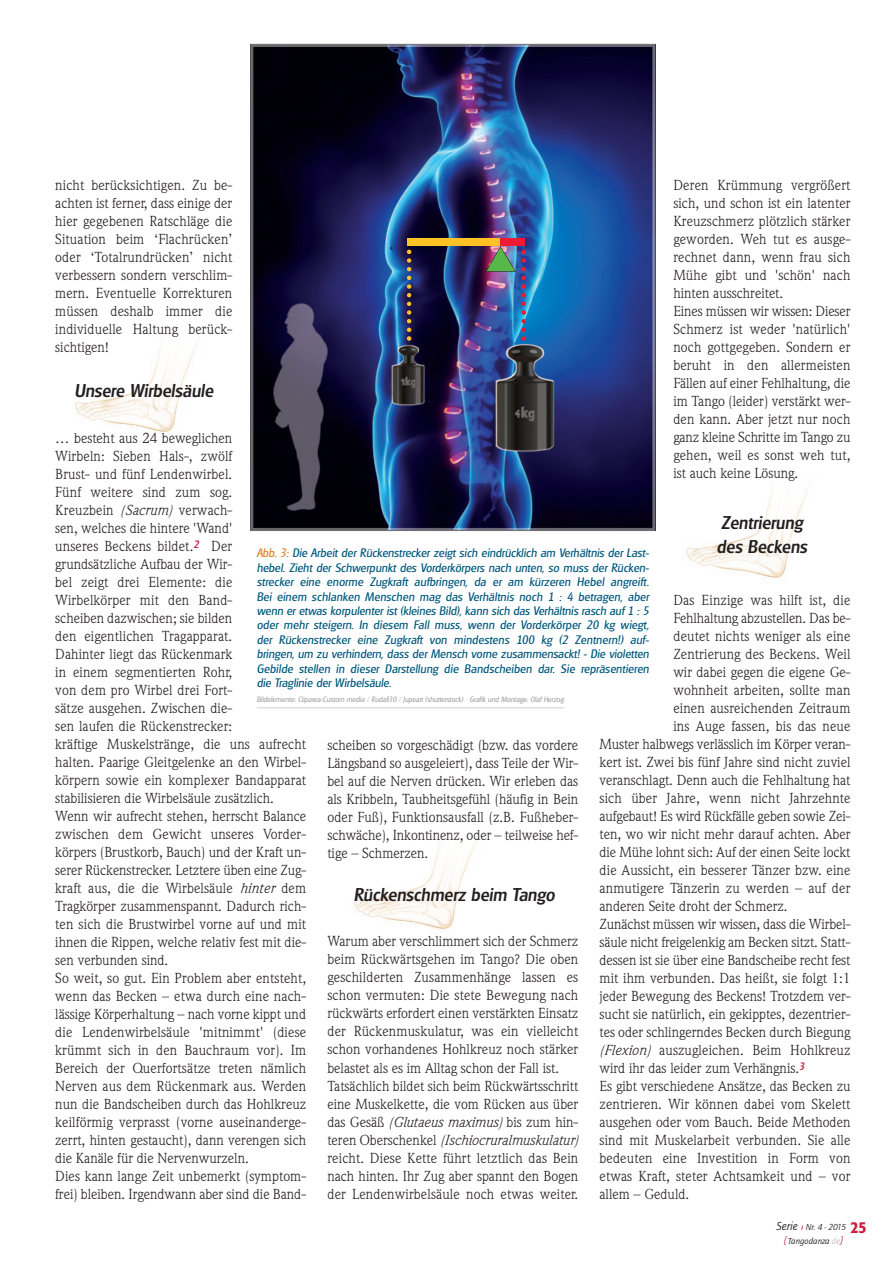
<style>
.page{position:relative;width:893px;height:1263px;background:#fff}
.page>*{position:absolute;margin:0;border:0;box-sizing:border-box;transform-origin:0 0}
.t1{font:500 18px/24px "Iglasgow";color:#231f20}
.t2{font:500 condensed 16.5px "Formata BQ";color:#cd203e}
.t3{font:14.25px/18px "ITC Weidemann Com";letter-spacing:.005em;color:#231f20;text-align:justify}
.t4{font:italic 14.25px "Weidemann";color:#231f20}
.t5{font:12px/14.4px "Iglasgow";color:#00587d;text-align:justify}
.t6{font:italic 9px/13px "Quay Itc T";color:#231f20;text-align:center}
.t7{font:300 7.5px "Iglasgow";color:rgb(35 31 32/.5)}
.s1{font-family:"Weidemann";font-style:italic}
.s2{color:#e18024}
.s3{font-family:"ITC Weidemann Com";font-style:normal}
.s4{font-size:12px}
.s5{font-size:13.5px;color:#cd203e}
.s6{font-family:"Copperplate T";font-weight:500;font-style:normal;font-stretch:condensed;color:#ed1a33}
.s7{font-size:9.75px;color:#cd203e}
.s8{color:rgb(35 31 32/.3)}
</style>
<div class="page">
<svg style="left:75px;top:340px;width:123px;height:93px"></svg>
<svg style="left:686px;top:485px;width:123px;height:94px"></svg>
<svg style="left:353px;top:837px;width:125px;height:93px"></svg>
<img style="left:254px;top:48px;width:397px;height:479px">
<hr style="left:257px;top:707px;width:307px;height:1px;background:#e0e0e0">
<div style="left:407px;top:238px;width:94px;height:8px;background:#fec224"></div>
<div style="left:501px;top:238px;width:24px;height:8px;background:#ed1a33"></div>
<svg style="left:407px;top:250px;width:4px;height:91px"></svg>
<svg style="left:522px;top:250px;width:4px;height:91px"></svg>
<svg style="left:486px;top:246px;width:30px;height:26px"></svg>
<p class="t3" style="left:673px;top:177px;width:179px;text-align:left">Deren Krümmung vergrößert sich, und schon ist ein latenter<br>Kreuzschmerz plötzlich stärker geworden. Weh tut es ausge&shy;rechnet dann, wenn frau sich<br>Mühe gibt und 'schön' nach hinten ausschreitet.<br>Eines müssen wir wissen: Dieser<br>Schmerz ist weder 'natürlich' noch gottgegeben. Sondern er beruht in den allermeisten<br>Fällen auf einer Fehlhaltung, die im Tango (leider) verstärkt wer&shy;den kann. Aber jetzt nur noch ganz kleine Schritte im Tango zu gehen, weil es sonst weh tut, ist auch keine Lösung.</p>
<p class="t1" style="left:717px;top:511px;width:92px">Zentrierung des Beckens</p>
<p class="t3" style="left:55px;top:177px;width:179px">nicht berücksichtigen. Zu be&shy;achten ist ferner, dass einige der hier gegebenen Ratschläge die Situation beim ‘Flachrücken’ oder ‘Totalrundrücken’ nicht verbessern sondern verschlim&shy;mern. Eventuelle Korrekturen müssen deshalb immer die individuelle Haltung berück&shy;sichtigen!</p>
<p class="t1" style="left:74px;top:379px;width:140px">Unsere Wirbelsäule</p>
<p class="t3" style="left:55px;top:429px;width:252px;text-align:left">… besteht aus 24 beweglichen<br>Wirbeln: Sieben Hals-, zwölf<br>Brust- und fünf Lendenwirbel.<br>Fünf weitere sind zum sog.<br>Kreuzbein <span class="s1">(Sacrum)</span> verwach-<br>sen, welches die hintere 'Wand'<br>unseres Beckens bildet.<sup>2</sup> Der grundsätzliche Aufbau der Wir-<br>bel zeigt drei Elemente: die Wirbelkörper mit den Band-<br>scheiben dazwischen; sie bilden<br>den eigentlichen Tragapparat.<br>Dahinter liegt das Rückenmark<br>in einem segmentierten Rohr,<br>von dem pro Wirbel drei Fort-<br>sätze ausgehen. Zwischen die-<br>sen laufen die Rückenstrecker:<br>kräftige Muskelstränge, die uns aufrecht halten. Paarige Gleitgelenke an den Wirbel&shy;körpern sowie ein komplexer Bandapparat stabilisieren die Wirbelsäule zusätzlich.<br>Wenn wir aufrecht stehen, herrscht Balance zwischen dem Gewicht unseres Vorder&shy;körpers (Brustkorb, Bauch) und der Kraft un&shy;serer Rückenstrecker. Letztere üben eine Zug&shy;kraft aus, die die Wirbelsäule <span class="s1">hinter</span> dem Tragkörper zusammenspannt. Dadurch rich&shy;ten sich die Brustwirbel vorne auf und mit ihnen die Rippen, welche relativ fest mit die&shy;sen verbunden sind.<br>So weit, so gut. Ein Problem aber entsteht, wenn das Becken – etwa durch eine nach&shy;lässige Körperhaltung – nach vorne kippt und die Lendenwirbelsäule 'mitnimmt' (diese krümmt sich in den Bauchraum vor). Im Bereich der Querfortsätze treten nämlich Nerven aus dem Rückenmark aus. Werden nun die Bandscheiben durch das Hohlkreuz keilförmig verprasst (vorne auseinanderge&shy;zerrt, hinten gestaucht), dann verengen sich die Kanäle für die Nervenwurzeln.<br>Dies kann lange Zeit unbemerkt (symptom&shy;frei) bleiben. Irgendwann aber sind die Band-</p>
<p class="t5" style="left:257px;top:546px;width:394px"><span class="s2">Abb. 3:</span> Die Arbeit der Rückenstrecker zeigt sich eindrücklich am Verhältnis der Last&shy;hebel. Zieht der Schwerpunkt des Vorderkörpers nach unten, so muss der Rücken&shy;strecker eine enorme Zugkraft aufbringen, da er am kürzeren Hebel angreift.<br>Bei einem schlanken Menschen mag das Verhältnis noch 1 : 4 betragen, aber wenn er etwas korpulenter ist (kleines Bild), kann sich das Verhältnis rasch auf 1 : 5 oder mehr steigern. In diesem Fall muss, wenn der Vorderkörper 20 kg wiegt, der Rückenstrecker eine Zugkraft von mindestens 100 kg (2 Zentnern!) auf&shy;bringen, um zu verhindern, dass der Mensch vorne zusammensackt! - Die violetten Gebilde stellen in dieser Darstellung die Bandscheiben dar. Sie repräsentieren die Traglinie der Wirbelsäule.</p>
<p class="t7" style="left:257px;top:695px;width:309px">Bildelemente: Cliparea-Custom media / Rudall30 / Jupeart (shutterstock) Grafik und Montage: Olaf Herzog</p>
<p class="t3" style="left:673px;top:591px;width:179px">Das Einzige was hilft ist, die</p>
<p class="t3" style="left:673px;top:609px;width:179px">Fehlhaltung abzustellen. Das be-</p>
<p class="t3" style="left:673px;top:627px;width:179px">deutet nichts weniger als eine</p>
<p class="t3" style="left:673px;top:645px;width:179px">Zentrierung des Beckens. Weil</p>
<p class="t3" style="left:673px;top:663px;width:179px">wir dabei gegen die eigene Ge-</p>
<p class="t3" style="left:673px;top:681px;width:179px">wohnheit arbeiten, sollte man</p>
<p class="t3" style="left:673px;top:699px;width:179px">einen ausreichenden Zeitraum</p>
<p class="t3" style="left:673px;top:717px;width:179px">ins Auge fassen, bis das neue</p>
<p class="t3" style="left:600px;top:735px;width:252px">Muster halbwegs verlässlich im Körper veran-</p>
<p class="t3" style="left:600px;top:753px;width:252px">kert ist. Zwei bis fünf Jahre sind nicht zuviel</p>
<p class="t3" style="left:600px;top:771px;width:252px">veranschlagt. Denn auch die Fehlhaltung hat</p>
<p class="t3" style="left:600px;top:789px;width:252px">sich über Jahre, wenn nicht Jahrzehnte</p>
<p class="t3" style="left:600px;top:807px;width:252px">aufgebaut! Es wird Rückfälle geben sowie Zei-</p>
<p class="t3" style="left:600px;top:825px;width:252px">ten, wo wir nicht mehr darauf achten. Aber</p>
<p class="t3" style="left:600px;top:843px;width:252px">die Mühe lohnt sich: Auf der einen Seite lockt</p>
<p class="t3" style="left:600px;top:861px;width:252px">die Aussicht, ein besserer Tänzer bzw. eine</p>
<p class="t3" style="left:600px;top:879px;width:252px">anmutigere Tänzerin zu werden – auf der</p>
<p class="t3" style="left:600px;top:897px;width:189px">anderen Seite droht der Schmerz.</p>
<p class="t3" style="left:600px;top:915px;width:252px">Zunächst müssen wir wissen, dass die Wirbel-</p>
<p class="t3" style="left:600px;top:933px;width:252px">säule nicht freigelenkig am Becken sitzt. Statt-</p>
<p class="t3" style="left:600px;top:951px;width:252px">dessen ist sie über eine Bandscheibe recht fest</p>
<p class="t3" style="left:600px;top:969px;width:252px">mit ihm verbunden. Das heißt, sie folgt 1:1</p>
<p class="t3" style="left:600px;top:987px;width:252px">jeder Bewegung des Beckens! Trotzdem ver-</p>
<p class="t3" style="left:600px;top:1005px;width:252px">sucht sie natürlich, ein gekipptes, dezentrier-</p>
<p class="t3" style="left:600px;top:1023px;width:252px">tes oder schlingerndes Becken durch Biegung</p>
<p class="t3" style="left:600px;top:1041px;width:252px"><span class="s1">(Flexion)</span> auszugleichen. Beim Hohlkreuz</p>
<p class="t3" style="left:600px;top:1059px;width:207px">wird ihr das leider zum Verhängnis.<sup>3</sup></p>
<p class="t3" style="left:600px;top:1077px;width:252px">Es gibt verschiedene Ansätze, das Becken zu</p>
<p class="t3" style="left:600px;top:1095px;width:252px">zentrieren. Wir können dabei vom Skelett</p>
<p class="t3" style="left:600px;top:1113px;width:252px">ausgehen oder vom Bauch. Beide Methoden</p>
<p class="t3" style="left:600px;top:1131px;width:252px">sind mit Muskelarbeit verbunden. Sie alle</p>
<p class="t3" style="left:600px;top:1149px;width:252px">bedeuten eine Investition in Form von</p>
<p class="t3" style="left:600px;top:1167px;width:252px">etwas Kraft, steter Achtsamkeit und – vor</p>
<p class="t3" style="left:600px;top:1185px;width:91px">allem – Geduld.</p>
<p class="t3" style="left:327px;top:736px;width:252px">scheiben so vorgeschädigt (bzw. das vordere Längsband so ausgeleiert), dass Teile der Wir&shy;bel auf die Nerven drücken. Wir erleben das als Kribbeln, Taubheitsgefühl (häufig in Bein oder Fuß), Funktionsausfall (z.B. Fußheber&shy;schwäche), Inkontinenz, oder – teilweise hef&shy;tige – Schmerzen.</p>
<p class="t1" style="left:354px;top:883px;width:203px">Rückenschmerz beim Tango</p>
<p class="t3" style="left:327px;top:933px;width:252px;text-align:left">Warum aber verschlimmert sich der Schmerz beim Rückwärtsgehen im Tango? Die oben geschilderten Zusammenhänge lassen es schon vermuten: Die stete Bewegung nach rückwärts erfordert einen verstärkten Einsatz der Rückenmuskulatur, was ein vielleicht schon vorhandenes Hohlkreuz noch stärker belastet als es im Alltag schon der Fall ist.<br>Tatsächlich bildet sich beim Rückwärtsschritt eine Muskelkette, die vom Rücken aus über das Gesäß <span class="s1">(Glutaeus maximus)</span> bis zum hin-</p>
<p class="t4" style="left:327px;top:1134px;width:252px"><span class="s3">teren Oberschenkel</span> (Ischiocruralmuskulatur)</p>
<p class="t3" style="left:327px;top:1149px;width:252px">reicht. Diese Kette führt letztlich das Bein nach hinten. Ihr Zug aber spannt den Bogen der Lendenwirbelsäule noch etwas weiter.</p>
<p class="t6" style="left:776px;top:1221px;width:71px"><span class="s4">Serie</span> <span class="s5">›</span> Nr. 4 <span class="s6">·</span> 2015 <span class="s7">{</span>Tangodanza<span class="s8">.de</span><span class="s7">}</span></p>
<p class="t2" style="left:851px;top:1220px;width:17px">25</p>
</div>
